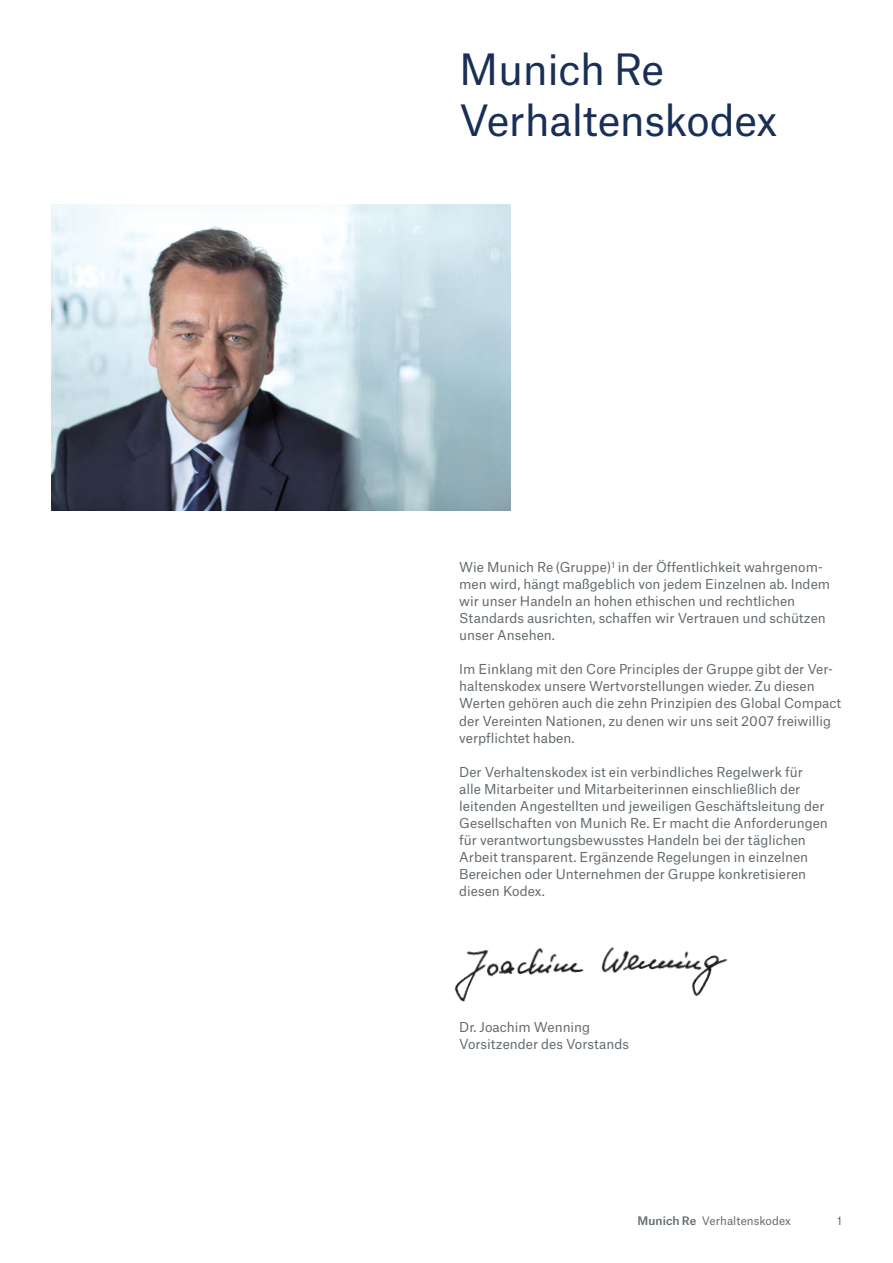
<style>
.page{position:relative;width:893px;height:1263px;background:#fff}
.page>*{position:absolute;margin:0;border:0;box-sizing:border-box;transform-origin:0 0}
.t1{font:41.25px/51px "Munich Re";letter-spacing:-.01em;color:#192f55}
.t2{font:13.2px/17px "Munich Re";color:#626a6e}
.t3{font:11.25px "Munich Re";letter-spacing:.005em;color:#626a6e}
.s1{font-weight:500}
</style>
<div class="page">
<hr style="left:0;top:0;width:1px;height:1263px;background:#72bb6f">
<img style="left:51px;top:204px;width:459px;height:306px">
<img style="left:454px;top:947px;width:274px;height:55px">
<h1 class="t1" style="left:459px;top:39px;width:320px">Munich Re<br>Verhaltenskodex</h1>
<p class="t2" style="left:459px;top:557px;width:372px">Wie Munich Re (Gruppe)<sup>1</sup> in der Öffentlichkeit wahrgenom&shy;men wird, hängt maßgeblich von jedem Einzelnen ab. Indem wir unser Handeln an hohen ethischen und rechtlichen Standards ausrichten, schaffen wir Vertrauen und schützen unser Ansehen.</p>
<p class="t2" style="left:459px;top:659px;width:383px">Im Einklang mit den Core Principles der Gruppe gibt der Ver&shy;haltenskodex unsere Wertvorstellungen wieder. Zu diesen Werten gehören auch die zehn Prinzipien des Global Compact der Vereinten Nationen, zu denen wir uns seit 2007 freiwillig verpflichtet haben.</p>
<p class="t2" style="left:459px;top:762px;width:370px">Der Verhaltenskodex ist ein verbindliches Regelwerk für alle Mitarbeiter und Mitarbeiterinnen einschließlich der leitenden Angestellten und jeweiligen Geschäftsleitung der Gesellschaften von Munich Re. Er macht die Anforderungen für verantwortungsbewusstes Handeln bei der täglichen Arbeit transparent. Ergänzende Regelungen in einzelnen Bereichen oder Unternehmen der Gruppe konkretisieren diesen Kodex.</p>
<p class="t2" style="left:459px;top:1017px;width:171px">Dr. Joachim Wenning<br>Vorsitzender des Vorstands</p>
<p class="t3" style="left:638px;top:1212px;width:155px"><span class="s1">Munich Re</span> Verhaltenskodex</p>
<p class="t3" style="left:837px;top:1212px;width:6px">1</p>
</div>
